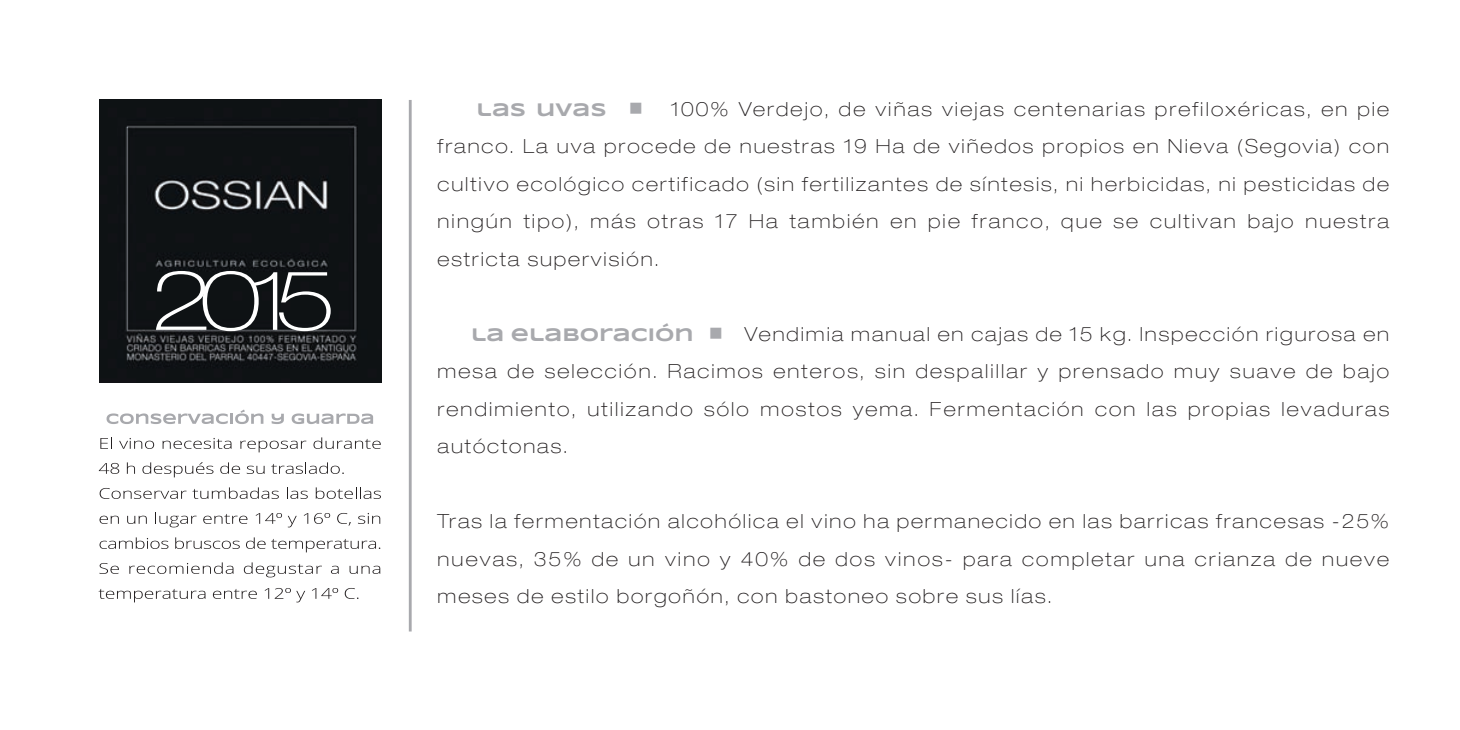
<style>
.page{position:relative;width:1460px;height:730px;background:#fff}
.page>*{position:absolute;margin:0;border:0;box-sizing:border-box;transform-origin:0 0}
.t1{font:100 expanded 81.75px "Helvetica Neue";color:#fff;scale:1.16 1}
.t2{font:100 expanded 19.5px/37.5px "Helvetica Neue";letter-spacing:.1em;color:#231f20;text-align:justify}
.t3{font:700 18.75px "Syncopate";color:#a8a9ad}
</style>
<div class="page">
<svg style="left:99px;top:589px;width:106px;height:13px"></svg>
<svg style="left:213px;top:589px;width:44px;height:10px"></svg>
<svg style="left:265px;top:588px;width:4px;height:11px"></svg>
<svg style="left:275px;top:588px;width:30px;height:14px"></svg>
<svg style="left:312px;top:588px;width:26px;height:11px"></svg>
<svg style="left:345px;top:588px;width:13px;height:11px"></svg>
<svg style="left:99px;top:563px;width:20px;height:11px"></svg>
<svg style="left:129px;top:562px;width:104px;height:12px"></svg>
<svg style="left:244px;top:562px;width:78px;height:15px"></svg>
<svg style="left:331px;top:566px;width:8px;height:8px"></svg>
<svg style="left:350px;top:566px;width:30px;height:8px"></svg>
<svg style="left:100px;top:537px;width:68px;height:12px"></svg>
<svg style="left:175px;top:537px;width:65px;height:12px"></svg>
<svg style="left:246px;top:537px;width:134px;height:15px"></svg>
<svg style="left:100px;top:516px;width:19px;height:8px"></svg>
<svg style="left:127px;top:516px;width:20px;height:8px"></svg>
<svg style="left:155px;top:512px;width:42px;height:15px"></svg>
<svg style="left:203px;top:514px;width:44px;height:10px"></svg>
<svg style="left:256px;top:513px;width:26px;height:11px"></svg>
<svg style="left:288px;top:516px;width:9px;height:11px"></svg>
<svg style="left:304px;top:513px;width:4px;height:11px"></svg>
<svg style="left:314px;top:513px;width:16px;height:11px"></svg>
<svg style="left:337px;top:513px;width:14px;height:13px"></svg>
<svg style="left:358px;top:513px;width:22px;height:11px"></svg>
<svg style="left:100px;top:487px;width:179px;height:12px"></svg>
<svg style="left:287px;top:487px;width:21px;height:12px"></svg>
<svg style="left:316px;top:487px;width:65px;height:12px"></svg>
<svg style="left:99px;top:463px;width:20px;height:11px"></svg>
<svg style="left:127px;top:462px;width:8px;height:12px"></svg>
<svg style="left:142px;top:462px;width:71px;height:15px"></svg>
<svg style="left:220px;top:462px;width:20px;height:12px"></svg>
<svg style="left:247px;top:466px;width:18px;height:8px"></svg>
<svg style="left:271px;top:462px;width:73px;height:12px"></svg>
<svg style="left:100px;top:437px;width:12px;height:12px"></svg>
<svg style="left:119px;top:438px;width:35px;height:11px"></svg>
<svg style="left:163px;top:438px;width:68px;height:11px"></svg>
<svg style="left:240px;top:441px;width:66px;height:11px"></svg>
<svg style="left:313px;top:437px;width:68px;height:12px"></svg>
<svg style="left:107px;top:409px;width:156px;height:15px"></svg>
<svg style="left:272px;top:414px;width:12px;height:10px"></svg>
<svg style="left:292px;top:413px;width:81px;height:11px"></svg>
<hr style="left:409px;top:100px;width:3px;height:531px;background:#a8a9ad">
<img style="left:99px;top:99px;width:283px;height:284px">
<h1 class="t1" style="left:150px;top:271px;width:161px">2015</h1>
<p class="t2" style="left:438px;top:92px;width:953px;text-indent:233px">100% Verdejo, de viñas viejas centenarias prefiloxéricas, en pie franco. La uva procede de nuestras 19 Ha de viñedos propios en Nieva (Segovia) con cultivo ecológico certificado (sin fertilizantes de síntesis, ni herbicidas, ni pesticidas de ningún tipo), más otras 17 Ha también en pie franco, que se cultivan bajo nuestra estricta supervisión.</p>
<p class="t3" style="left:477px;top:101px;width:131px">LAS UVAS</p>
<p class="t3" style="left:471px;top:326px;width:224px">LA ELABORACIÓN</p>
<p class="t2" style="left:438px;top:317px;width:953px;text-indent:307px">Vendimia manual en cajas de 15 kg. Inspección rigurosa en mesa de selección. Racimos enteros, sin despalillar y prensado muy suave de bajo rendimiento, utilizando sólo mostos yema. Fermentación con las propias levaduras autóctonas.</p>
<p class="t2" style="left:438px;top:504px;width:953px">Tras la fermentación alcohólica el vino ha permanecido en las barricas francesas -25% nuevas, 35% de un vino y 40% de dos vinos- para completar una crianza de nueve meses de estilo borgoñón, con bastoneo sobre sus lías.</p>
</div>
